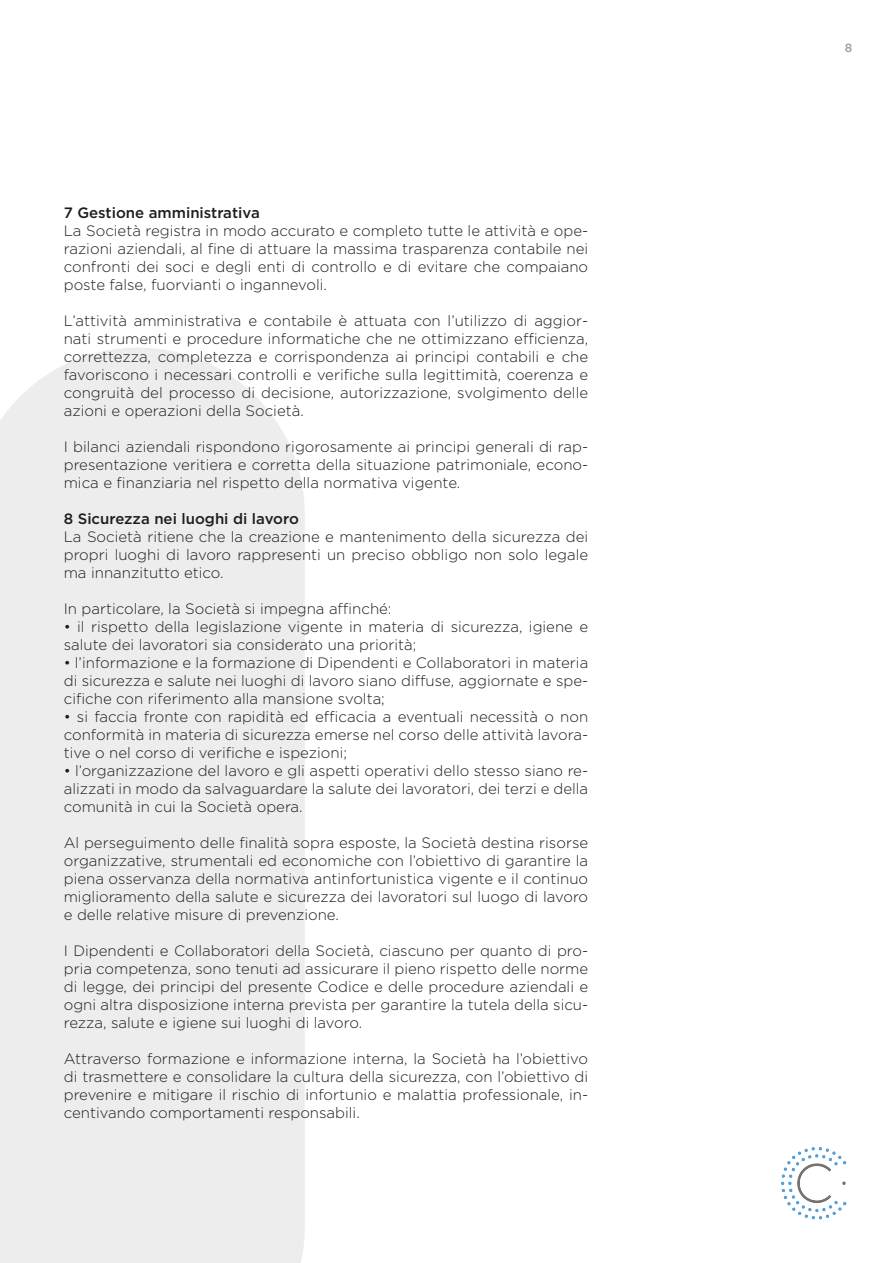
<style>
.page{position:relative;width:893px;height:1263px;background:#fff}
.page>*{position:absolute;margin:0;border:0;box-sizing:border-box;transform-origin:0 0}
.t1{font:300 15px/18px "Gotham";color:#1d1d1b;text-align:justify}
.t2{font:500 15px "Gotham";color:#1d1d1b}
.t3{font:500 12px "Gotham";color:#9d9d9d}
</style>
<div class="page">
<img style="left:781px;top:1147px;width:66px;height:73px">
<div style="left:0;top:348px;width:305px;height:915px;background:#ededed"></div>
<p class="t2" style="left:64px;top:203px;width:198px">7 Gestione amministrativa</p>
<p class="t1" style="left:64px;top:222px;width:526px">La Società registra in modo accurato e completo tutte le attività e ope&shy;razioni aziendali, al fine di attuare la massima trasparenza contabile nei confronti dei soci e degli enti di controllo e di evitare che compaiano poste false, fuorvianti o ingannevoli.</p>
<p class="t1" style="left:64px;top:312px;width:526px">L’attività amministrativa e contabile è attuata con l’utilizzo di aggior&shy;nati strumenti e procedure informatiche che ne ottimizzano efficienza, correttezza, completezza e corrispondenza ai principi contabili e che favoriscono i necessari controlli e verifiche sulla legittimità, coerenza e congruità del processo di decisione, autorizzazione, svolgimento delle azioni e operazioni della Società.</p>
<p class="t1" style="left:64px;top:438px;width:526px">I bilanci aziendali rispondono rigorosamente ai principi generali di rap&shy;presentazione veritiera e corretta della situazione patrimoniale, econo&shy;mica e finanziaria nel rispetto della normativa vigente.</p>
<p class="t2" style="left:64px;top:509px;width:237px">8 Sicurezza nei luoghi di lavoro</p>
<p class="t1" style="left:64px;top:528px;width:526px">La Società ritiene che la creazione e mantenimento della sicurezza dei propri luoghi di lavoro rappresenti un preciso obbligo non solo legale ma innanzitutto etico.</p>
<p class="t1" style="left:64px;top:600px;width:329px">In particolare, la Società si impegna affinché:</p>
<p class="t1" style="left:64px;top:618px;width:526px">• il rispetto della legislazione vigente in materia di sicurezza, igiene e salute dei lavoratori sia considerato una priorità;</p>
<p class="t1" style="left:64px;top:654px;width:526px">• l’informazione e la formazione di Dipendenti e Collaboratori in materia di sicurezza e salute nei luoghi di lavoro siano diffuse, aggiornate e spe&shy;cifiche con riferimento alla mansione svolta;</p>
<p class="t1" style="left:64px;top:708px;width:526px">• si faccia fronte con rapidità ed efficacia a eventuali necessità o non conformità in materia di sicurezza emerse nel corso delle attività lavora&shy;tive o nel corso di verifiche e ispezioni;</p>
<p class="t1" style="left:64px;top:762px;width:526px">• l’organizzazione del lavoro e gli aspetti operativi dello stesso siano re&shy;alizzati in modo da salvaguardare la salute dei lavoratori, dei terzi e della comunità in cui la Società opera.</p>
<p class="t1" style="left:64px;top:834px;width:526px">Al perseguimento delle finalità sopra esposte, la Società destina risorse organizzative, strumentali ed economiche con l’obiettivo di garantire la piena osservanza della normativa antinfortunistica vigente e il continuo miglioramento della salute e sicurezza dei lavoratori sul luogo di lavoro e delle relative misure di prevenzione.</p>
<p class="t1" style="left:64px;top:942px;width:526px">I Dipendenti e Collaboratori della Società, ciascuno per quanto di pro&shy;pria competenza, sono tenuti ad assicurare il pieno rispetto delle norme di legge, dei principi del presente Codice e delle procedure aziendali e ogni altra disposizione interna prevista per garantire la tutela della sicu&shy;rezza, salute e igiene sui luoghi di lavoro.</p>
<p class="t1" style="left:64px;top:1050px;width:526px">Attraverso formazione e informazione interna, la Società ha l’obiettivo di trasmettere e consolidare la cultura della sicurezza, con l’obiettivo di prevenire e mitigare il rischio di infortunio e malattia professionale, in&shy;centivando comportamenti responsabili.</p>
<p class="t3" style="left:845px;top:40px;width:9px">8</p>
</div>
